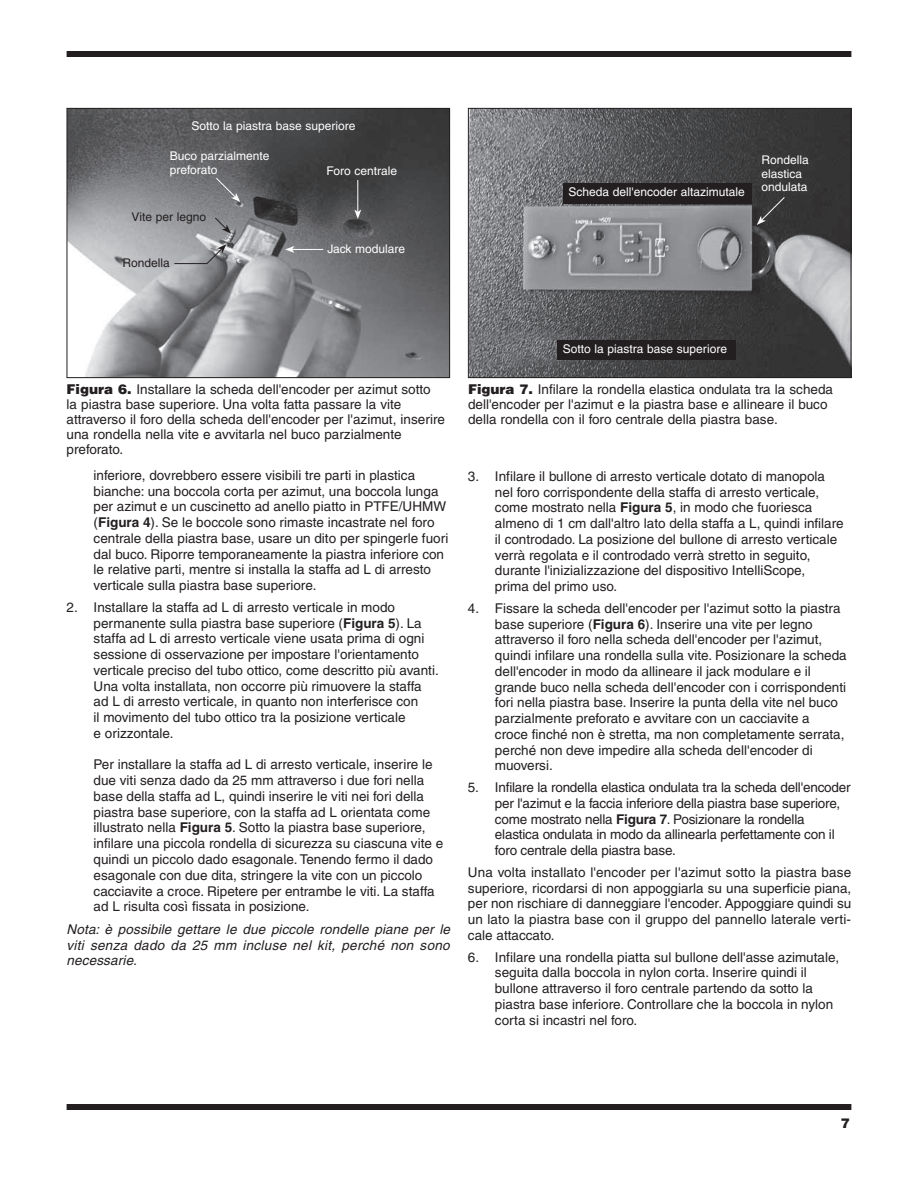
<style>
.page{position:relative;width:918px;height:1188px;background:#fff}
.page>*{position:absolute;margin:0;border:0;box-sizing:border-box;transform-origin:0 0}
.t1{font:13.5px/15.8px "Helvetica";color:#231f20}
.t2{font:italic 13.5px/15.8px "Helvetica";letter-spacing:.02em;color:#231f20;text-align:justify}
.t3{font:900 13.5px "Helvetica";color:#231f20}
.t4{font:12px/13.5px "Helvetica";color:#fff}
.t5{font:12px "Helvetica";color:#231f20}
.s1{font-weight:900}
.s2{font-weight:700}
</style>
<div class="page">
<div style="left:67px;top:51px;width:784px;height:6px;background:#231f20"></div>
<div style="left:67px;top:1104px;width:784px;height:6px;background:#231f20"></div>
<img style="left:470px;top:110px;width:379px;height:266px">
<div style="left:468px;top:108px;width:383px;height:270px;border:1px solid #231f20"></div>
<img style="left:69px;top:110px;width:379px;height:266px">
<div style="left:67px;top:108px;width:383px;height:270px;border:1px solid #231f20"></div>
<svg style="left:757px;top:196px;width:28px;height:29px"></svg>
<div style="left:563px;top:183px;width:189px;height:20px;background:#231f20"></div>
<div style="left:558px;top:340px;width:178px;height:20px;background:#231f20"></div>
<hr style="left:292px;top:249px;width:31px;height:1px;background:#fff">
<svg style="left:285px;top:246px;width:9px;height:7px"></svg>
<hr style="left:357px;top:180px;width:1px;height:32px;background:#fff">
<svg style="left:354px;top:210px;width:7px;height:9px"></svg>
<svg style="left:174px;top:244px;width:52px;height:20px"></svg>
<svg style="left:214px;top:217px;width:17px;height:17px"></svg>
<svg style="left:215px;top:177px;width:25px;height:25px"></svg>
<p class="t4" style="left:191px;top:119px;width:166px">Sotto la piastra base superiore</p>
<p class="t4" style="left:170px;top:149px;width:101px">Buco parzialmente preforato</p>
<p class="t5" style="left:131px;top:210px;width:76px">Vite per legno</p>
<p class="t5" style="left:122px;top:256px;width:49px">Rondella</p>
<p class="t4" style="left:327px;top:164px;width:72px">Foro centrale</p>
<p class="t4" style="left:327px;top:242px;width:79px">Jack modulare</p>
<p class="t4" style="left:568px;top:185px;width:178px">Scheda dell'encoder altazimutale</p>
<p class="t4" style="left:761px;top:153px;width:49px">Rondella elastica ondulata</p>
<p class="t1" style="left:67px;top:381px;width:380px;line-height:15px"><span class="s1">Figura 6.</span> Installare la scheda dell'encoder per azimut sotto<br>la piastra base superiore. Una volta fatta passare la vite attraverso il foro della scheda dell'encoder per l'azimut, inserire una rondella nella vite e avvitarla nel buco parzialmente preforato.</p>
<p class="t1" style="left:94px;top:467px;width:356px">inferiore, dovrebbero essere visibili tre parti in plastica bianche: una boccola corta per azimut, una boccola lunga per azimut e un cuscinetto ad anello piatto in PTFE/UHMW (<span class="s2">Figura 4</span>). Se le boccole sono rimaste incastrate nel foro centrale della piastra base, usare un dito per spingerle fuori dal buco. Riporre temporaneamente la piastra inferiore con le relative parti, mentre si installa la staffa ad L di arresto verticale sulla piastra base superiore.</p>
<p class="t1" style="left:94px;top:599px;width:347px;text-indent:-27px">2. Installare la staffa ad L di arresto verticale in modo permanente sulla piastra base superiore (<span class="s2">Figura 5</span>). La staffa ad L di arresto verticale viene usata prima di ogni sessione di osservazione per impostare l'orientamento verticale preciso del tubo ottico, come descritto più avanti.<br>Una volta installata, non occorre più rimuovere la staffa ad L di arresto verticale, in quanto non interferisce con<br>il movimento del tubo ottico tra la posizione verticale<br>e orizzontale.</p>
<p class="t1" style="left:94px;top:757px;width:351px">Per installare la staffa ad L di arresto verticale, inserire le due viti senza dado da 25 mm attraverso i due fori nella base della staffa ad L, quindi inserire le viti nei fori della piastra base superiore, con la staffa ad L orientata come illustrato nella <span class="s2">Figura 5</span>. Sotto la piastra base superiore, infilare una piccola rondella di sicurezza su ciascuna vite e quindi un piccolo dado esagonale. Tenendo fermo il dado esagonale con due dita, stringere la vite con un piccolo cacciavite a croce. Ripetere per entrambe le viti. La staffa ad L risulta così fissata in posizione.</p>
<p class="t2" style="left:67px;top:921px;width:385px">Nota: è possibile gettare le due piccole rondelle piane per le viti senza dado da 25 mm incluse nel kit, perché non sono necessarie.</p>
<p class="t4" style="left:563px;top:342px;width:166px">Sotto la piastra base superiore</p>
<p class="t1" style="left:468px;top:381px;width:367px;line-height:15px"><span class="s1">Figura 7.</span> Infilare la rondella elastica ondulata tra la scheda dell'encoder per l'azimut e la piastra base e allineare il buco della rondella con il foro centrale della piastra base.</p>
<p class="t1" style="left:495px;top:468px;width:350px;text-indent:-27px">3. Infilare il bullone di arresto verticale dotato di manopola nel foro corrispondente della staffa di arresto verticale, come mostrato nella <span class="s2">Figura 5</span>, in modo che fuoriesca almeno di 1 cm dall'altro lato della staffa a L, quindi infilare il controdado. La posizione del bullone di arresto verticale verrà regolata e il controdado verrà stretto in seguito, durante l'inizializzazione del dispositivo IntelliScope,<br>prima del primo uso.</p>
<p class="t1" style="left:495px;top:600px;width:353px;text-indent:-27px">4. Fissare la scheda dell'encoder per l'azimut sotto la piastra base superiore (<span class="s2">Figura 6</span>). Inserire una vite per legno attraverso il foro nella scheda dell'encoder per l'azimut, quindi infilare una rondella sulla vite. Posizionare la scheda dell'encoder in modo da allineare il jack modulare e il grande buco nella scheda dell'encoder con i corrispondenti fori nella piastra base. Inserire la punta della vite nel buco parzialmente preforato e avvitare con un cacciavite a<br>croce finché non è stretta, ma non completamente serrata, perché non deve impedire alla scheda dell'encoder di muoversi.</p>
<p class="t1" style="left:495px;top:780px;width:357px;text-indent:-27px">5. Infilare la rondella elastica ondulata tra la scheda dell'encoder per l'azimut e la faccia inferiore della piastra base superiore, come mostrato nella <span class="s2">Figura 7</span>. Posizionare la rondella elastica ondulata in modo da allinearla perfettamente con il foro centrale della piastra base.</p>
<p class="t1" style="left:468px;top:864px;width:385px;text-align:justify">Una volta installato l'encoder per l'azimut sotto la piastra base superiore, ricordarsi di non appoggiarla su una superficie piana, per non rischiare di danneggiare l'encoder. Appoggiare quindi su un lato la piastra base con il gruppo del pannello laterale verti&shy;cale attaccato.</p>
<p class="t1" style="left:495px;top:949px;width:346px;text-indent:-27px">6. Infilare una rondella piatta sul bullone dell'asse azimutale, seguita dalla boccola in nylon corta. Inserire quindi il bullone attraverso il foro centrale partendo da sotto la piastra base inferiore. Controllare che la boccola in nylon corta si incastri nel foro.</p>
<p class="t3" style="left:841px;top:1114px;width:11px">7</p>
</div>
